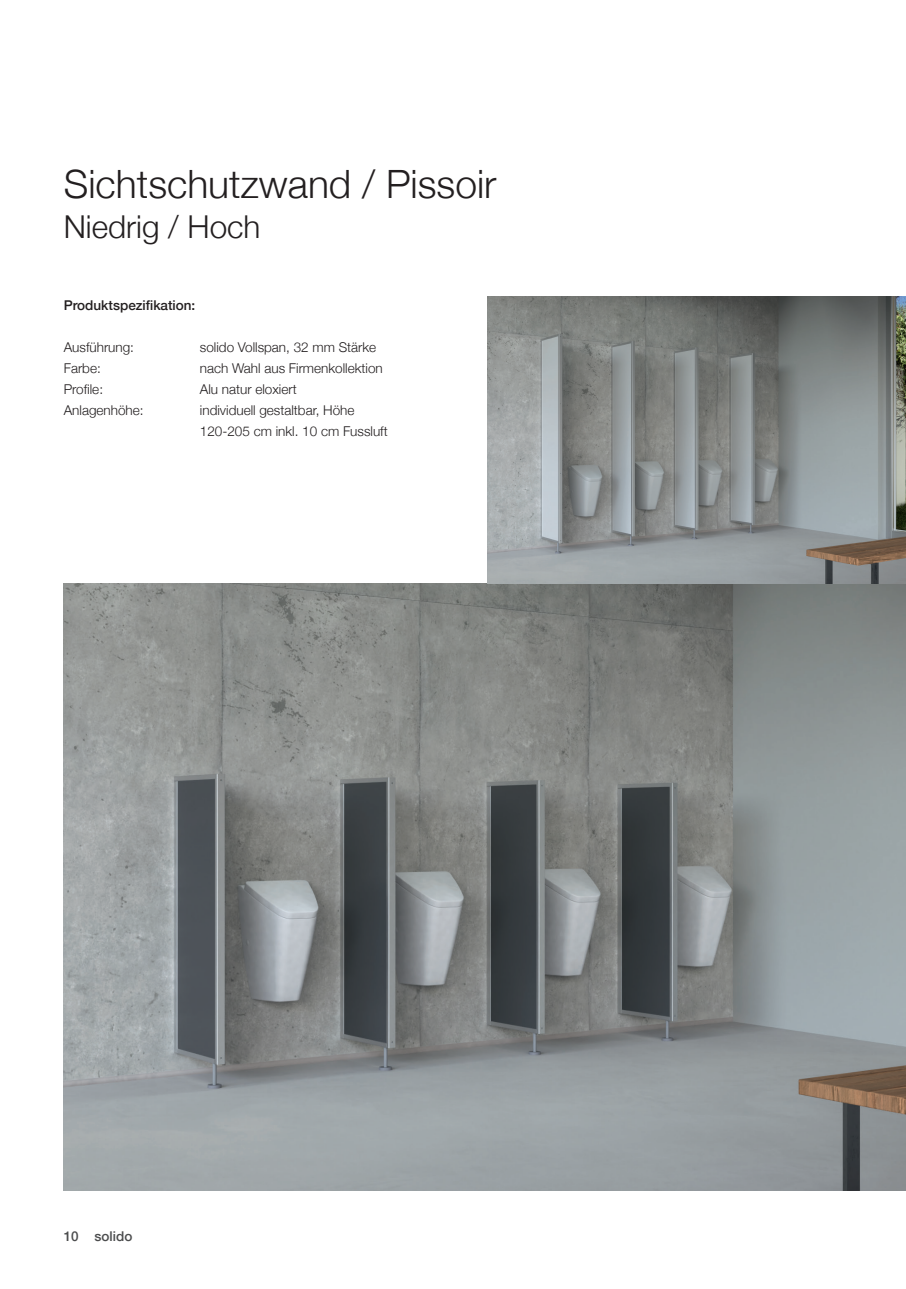
<style>
.page{position:relative;width:906px;height:1289px;background:#fff}
.page>*{position:absolute;margin:0;border:0;box-sizing:border-box;transform-origin:0 0}
.t1{font:300 39px "Helvetica Neue";color:#231f20}
.t2{font:300 31.5px "Helvetica Neue";color:#231f20}
.t3{font:300 13.5px/21px "Helvetica Neue";color:#231f20}
.t4{font:500 13.5px "Helvetica Neue";color:#231f20}
.t5{font:500 13.5px "Helvetica Neue";color:#4b4c4d}
</style>
<div class="page">
<img style="left:64px;top:583px;width:842px;height:606px">
<img style="left:487px;top:296px;width:419px;height:287px">
<h1 class="t1" style="left:64px;top:152px;width:434px">Sichtschutzwand / Pissoir</h1>
<h2 class="t2" style="left:64px;top:201px;width:198px">Niedrig / Hoch</h2>
<p class="t4" style="left:64px;top:294px;width:133px">Produktspezifikation:</p>
<p class="t3" style="left:64px;top:335px;width:72px">Ausführung:</p>
<p class="t3" style="left:200px;top:335px;width:178px">solido Vollspan, 32 mm Stärke</p>
<p class="t3" style="left:64px;top:356px;width:39px">Farbe:</p>
<p class="t3" style="left:200px;top:356px;width:184px">nach Wahl aus Firmenkollektion</p>
<p class="t3" style="left:64px;top:377px;width:41px">Profile:</p>
<p class="t3" style="left:200px;top:377px;width:98px">Alu natur eloxiert</p>
<p class="t3" style="left:64px;top:398px;width:81px">Anlagenhöhe:</p>
<p class="t3" style="left:200px;top:398px;width:189px">individuell gestaltbar, Höhe<br>120-205 cm inkl. 10 cm Fussluft</p>
<p class="t5" style="left:64px;top:1225px;width:70px">10 solido</p>
</div>
